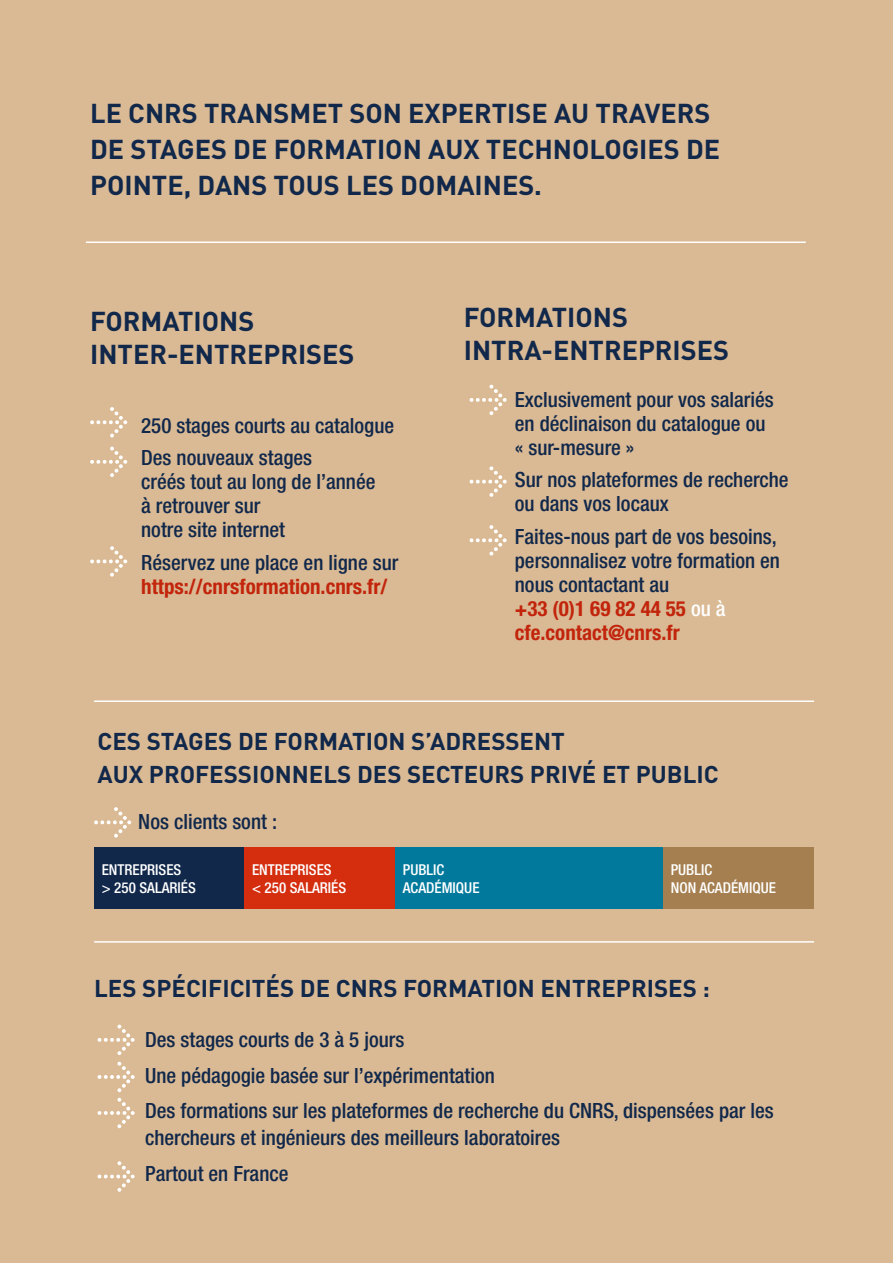
<style>
.page{position:relative;width:893px;height:1263px;background:#daba94}
.page>*{position:absolute;margin:0;border:0;box-sizing:border-box;transform-origin:0 0}
.t1{font:700 27px/33px "DIN";color:#11284b}
.t2{font:700 24px/33px "DIN";color:#11284b}
.t3{font:500 condensed 21px/24px "Helvetica Neue";color:#11284b}
.t4{font:700 condensed 21px "Helvetica Neue";color:#c2240c}
.t5{font:500 condensed 15px/18px "Helvetica Neue";color:#fff}
.s1{font-weight:700;color:#c2240c}
.s2{color:#fff}
</style>
<div class="page">
<div style="left:94px;top:847px;width:151px;height:61px;background:#11284b"></div>
<div style="left:244px;top:847px;width:151px;height:61px;background:#d42e0f"></div>
<div style="left:663px;top:847px;width:151px;height:61px;background:#a57f4f"></div>
<div style="left:395px;top:847px;width:268px;height:61px;background:#00799c"></div>
<svg style="left:90px;top:407px;width:37px;height:30px"></svg>
<svg style="left:90px;top:447px;width:37px;height:30px"></svg>
<svg style="left:90px;top:546px;width:37px;height:31px"></svg>
<svg style="left:469px;top:525px;width:38px;height:30px"></svg>
<svg style="left:469px;top:385px;width:38px;height:30px"></svg>
<svg style="left:469px;top:466px;width:38px;height:31px"></svg>
<svg style="left:94px;top:807px;width:37px;height:30px"></svg>
<svg style="left:97px;top:1025px;width:38px;height:30px"></svg>
<svg style="left:97px;top:1098px;width:38px;height:30px"></svg>
<svg style="left:97px;top:1161px;width:38px;height:31px"></svg>
<hr style="left:86px;top:241px;width:720px;height:2px;background:#fff">
<hr style="left:94px;top:700px;width:720px;height:2px;background:#fff">
<hr style="left:94px;top:941px;width:720px;height:2px;background:#fff">
<svg style="left:97px;top:1062px;width:38px;height:30px"></svg>
<p class="t1" style="left:90px;top:94px;width:631px;line-height:36px">LE CNRS TRANSMET SON EXPERTISE AU TRAVERS<br>DE STAGES DE FORMATION AUX TECHNOLOGIES DE<br>POINTE, DANS TOUS LES DOMAINES.</p>
<p class="t1" style="left:90px;top:303px;width:266px">FORMATIONS<br>INTER-ENTREPRISES</p>
<p class="t3" style="left:141px;top:409px;width:254px;line-height:32.5px">250 stages courts au catalogue<br>Des nouveaux stages</p>
<p class="t3" style="left:141px;top:469px;width:236px">créés tout au long de l’année à retrouver sur<br>notre site internet</p>
<p class="t3" style="left:141px;top:550px;width:259px">Réservez une place en ligne sur</p>
<p class="t4" style="left:141px;top:573px;width:248px">https://cnrsformation.cnrs.fr/</p>
<p class="t1" style="left:464px;top:300px;width:267px">FORMATIONS<br>INTRA-ENTREPRISES</p>
<p class="t3" style="left:515px;top:387px;width:260px">Exclusivement pour vos salariés en déclinaison du catalogue ou « sur-mesure »</p>
<p class="t3" style="left:515px;top:467px;width:275px">Sur nos plateformes de recherche ou dans vos locaux</p>
<p class="t3" style="left:515px;top:524px;width:267px">Faites-nous part de vos besoins, personnalisez votre formation en nous contactant au<br><span class="s1">+33 (0)1 69 82 44 55</span> <span class="s2">ou à </span><span class="s1">cfe.contact@cnrs.fr</span></p>
<p class="t2" style="left:98px;top:724px;width:623px">CES STAGES DE FORMATION S’ADRESSENT<br>AUX PROFESSIONNELS DES SECTEURS PRIVÉ ET PUBLIC</p>
<p class="t3" style="left:138px;top:809px;width:140px">Nos clients sont :</p>
<p class="t5" style="left:102px;top:860px;width:96px">ENTREPRISES<br>&gt; 250 SALARIÉS</p>
<p class="t5" style="left:252px;top:860px;width:96px">ENTREPRISES<br>&lt; 250 SALARIÉS</p>
<p class="t5" style="left:671px;top:860px;width:107px">PUBLIC<br>NON ACADÉMIQUE</p>
<p class="t5" style="left:403px;top:860px;width:78px">PUBLIC<br>ACADÉMIQUE</p>
<p class="t2" style="left:94px;top:970px;width:617px">LES SPÉCIFICITÉS DE CNRS FORMATION ENTREPRISES :</p>
<p class="t3" style="left:145px;top:1022px;width:630px;line-height:35.5px">Des stages courts de 3 à 5 jours<br>Une pédagogie basée sur l’expérimentation<br>Des formations sur les plateformes de recherche du CNRS, dispensées par les</p>
<p class="t3" style="left:145px;top:1120px;width:416px;line-height:35.5px">chercheurs et ingénieurs des meilleurs laboratoires<br>Partout en France</p>
</div>
